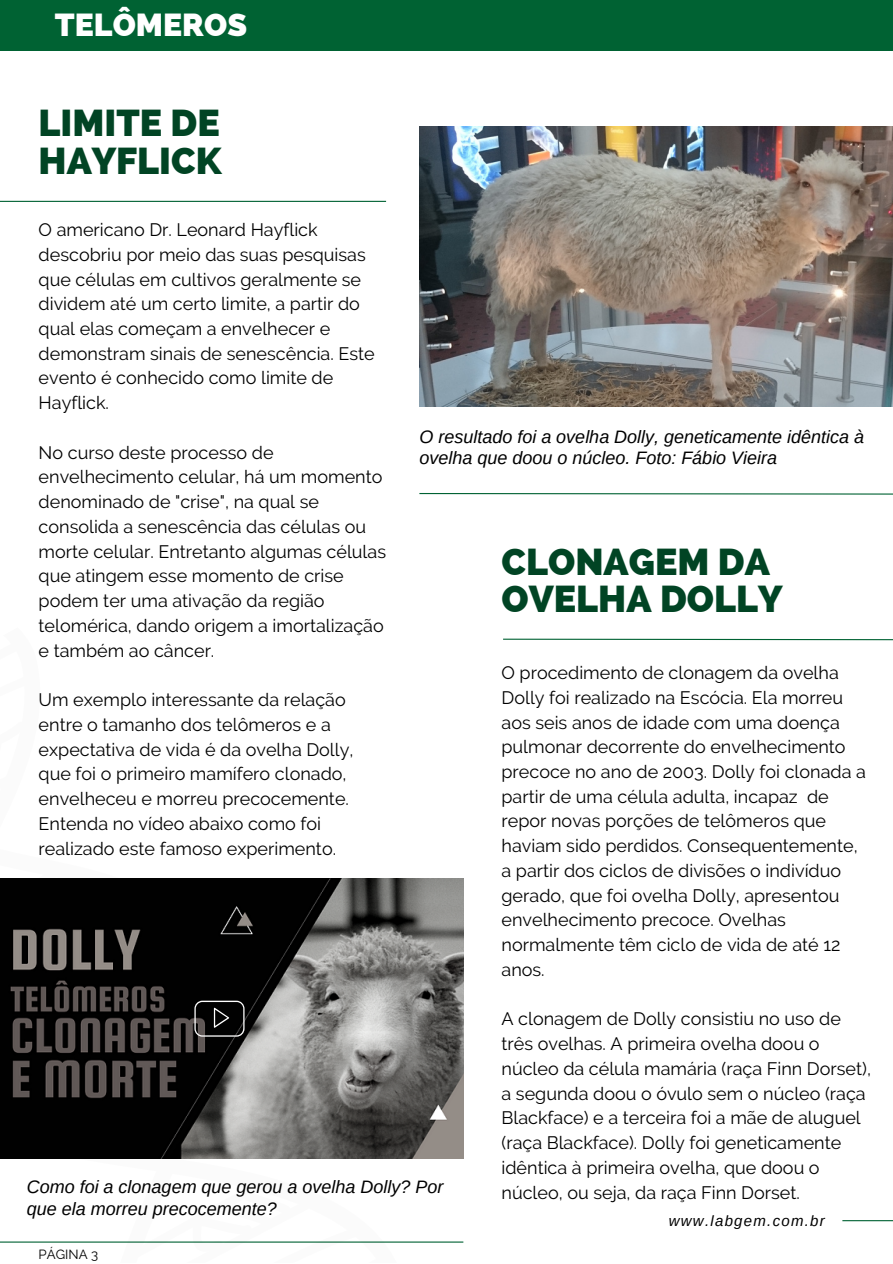
<style>
.page{position:relative;width:893px;height:1264px;background:#fff}
.page>*{position:absolute;margin:0;border:0;box-sizing:border-box;transform-origin:0 0}
.t1{font:800 37.5px/37px "Raleway";color:#014424}
.t2{font:800 31.95px "Raleway";color:#fff}
.t3{font:18px/24.8px "Raleway";color:#000}
.t4{font:italic 18px/21.3px "Arimo";color:#000}
.t5{font:italic 15px "Arimo";letter-spacing:.085em;color:#000}
.t6{font:13.2px "Raleway";color:#000}
</style>
<div class="page">
<img style="left:419px;top:126px;width:473px;height:280px">
<hr style="left:0;top:201px;width:386px;height:1px;background:#006233">
<svg style="left:419px;top:493px;width:473px;height:2px"></svg>
<hr style="left:0;top:1241px;width:463px;height:1px;background:#006233">
<hr style="left:842px;top:1220px;width:50px;height:1px;background:#006233">
<svg style="left:101px;top:1241px;width:286px;height:2px"></svg>
<div style="left:0;top:0;width:892px;height:51px;background:#006233"></div>
<img style="left:0;top:878px;width:463px;height:280px">
<svg style="left:503px;top:638px;width:389px;height:3px"></svg>
<svg style="left:0;top:878px;width:244px;height:269px;background:#1c1a1a"></svg>
<h2 class="t2" style="left:55px;top:6px;width:193px">TELÔMEROS</h2>
<h1 class="t1" style="left:39px;top:105px;width:184px">LIMITE DE<br>HAYFLICK</h1>
<p class="t3" style="left:39px;top:217px;width:337px">O americano Dr. Leonard Hayflick descobriu por meio das suas pesquisas que células em cultivos geralmente se dividem até um certo limite, a partir do qual elas começam a envelhecer e demonstram sinais de senescência. Este evento é conhecido como limite de<br>Hayflick.</p>
<p class="t3" style="left:39px;top:440px;width:349px">No curso deste processo de envelhecimento celular, há um momento denominado de "crise", na qual se consolida a senescência das células ou morte celular. Entretanto algumas células que atingem esse momento de crise podem ter uma ativação da região telomérica, dando origem a imortalização e também ao câncer.</p>
<p class="t3" style="left:39px;top:687px;width:316px">Um exemplo interessante da relação entre o tamanho dos telômeros e a expectativa de vida é da ovelha Dolly, que foi o primeiro mamífero clonado, envelheceu e morreu precocemente.<br>Entenda no vídeo abaixo como foi realizado este famoso experimento.</p>
<p class="t4" style="left:419px;top:426px;width:446px">O resultado foi a ovelha Dolly, geneticamente idêntica à ovelha que doou o núcleo. Foto: Fábio Vieira</p>
<h1 class="t1" style="left:501px;top:543px;width:282px">CLONAGEM DA<br>OVELHA DOLLY</h1>
<p class="t3" style="left:501px;top:660px;width:366px">O procedimento de clonagem da ovelha Dolly foi realizado na Escócia. Ela morreu aos seis anos de idade com uma doença pulmonar decorrente do envelhecimento precoce no ano de 2003. Dolly foi clonada a partir de uma célula adulta, incapaz de repor novas porções de telômeros que haviam sido perdidos. Consequentemente, a partir dos ciclos de divisões o indivíduo gerado, que foi ovelha Dolly, apresentou envelhecimento precoce. Ovelhas normalmente têm ciclo de vida de até 12 anos.</p>
<p class="t3" style="left:501px;top:1006px;width:371px">A clonagem de Dolly consistiu no uso de três ovelhas. A primeira ovelha doou o núcleo da célula mamária (raça Finn Dorset), a segunda doou o óvulo sem o núcleo (raça Blackface) e a terceira foi a mãe de aluguel (raça Blackface). Dolly foi geneticamente idêntica à primeira ovelha, que doou o núcleo, ou seja, da raça Finn Dorset.</p>
<p class="t4" style="left:27px;top:1176px;width:418px">Como foi a clonagem que gerou a ovelha Dolly? Por que ela morreu precocemente?</p>
<p class="t5" style="left:668px;top:1212px;width:158px">www.labgem.com.br</p>
<p class="t6" style="left:39px;top:1246px;width:61px">PÁGINA 3</p>
</div>
